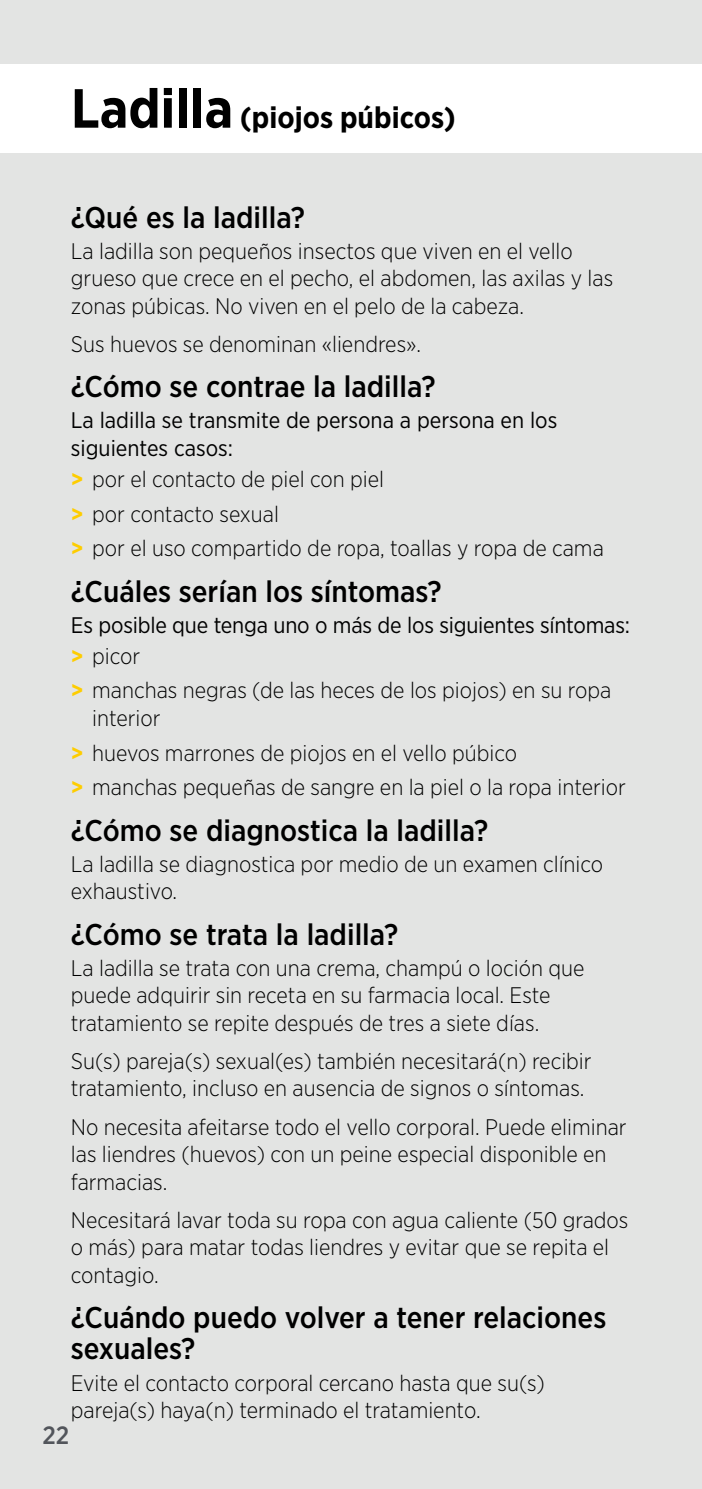
<style>
.page{position:relative;width:702px;height:1489px;background:#fff}
.page>*{position:absolute;margin:0;border:0;box-sizing:border-box;transform-origin:0 0}
.t1{font:500 30px/31.2px "Gotham Narrow";color:#000}
.t2{font:700 30px "Gotham Narrow";color:#000}
.t3{font:500 25px "Gotham Narrow";color:#52555b}
.t4{font:300 22.5px/27.5px "Gotham Narrow";color:#000}
.t5{font:22.5px/27.5px "Gotham Narrow";color:#000}
.s1{font-size:55px}
.s2{font-weight:700;color:#fecd00}
.s3{font-weight:300}
</style>
<div class="page">
<div style="left:0;top:0;width:702px;height:1488px;background:#e3e4e3"></div>
<div style="left:0;top:64px;width:702px;height:88px;background:#fff"></div>
<h1 class="t2" style="left:71px;top:98px;width:386px"><span class="s1">Ladilla</span> (piojos púbicos)</h1>
<h1 class="t1" style="left:71px;top:201px;width:235px">¿Qué es la ladilla?</h1>
<p class="t4" style="left:71px;top:236px;width:544px">La ladilla son pequeños insectos que viven en el vello grueso que crece en el pecho, el abdomen, las axilas y las zonas púbicas. No viven en el pelo de la cabeza.</p>
<p class="t4" style="left:71px;top:330px;width:352px">Sus huevos se denominan «liendres».</p>
<h1 class="t1" style="left:71px;top:371px;width:366px">¿Cómo se contrae la ladilla?</h1>
<p class="t5" style="left:71px;top:406px;width:488px">La ladilla se transmite de persona a persona en los siguientes casos:</p>
<p class="t4" style="left:71px;top:461px;width:534px;line-height:34.5px"><span class="s2">&gt;</span> por el contacto de piel con piel<br><span class="s2">&gt;</span> por contacto sexual<br><span class="s2">&gt;</span> por el uso compartido de ropa, toallas y ropa de cama</p>
<h1 class="t1" style="left:71px;top:575px;width:372px">¿Cuáles serían los síntomas?</h1>
<p class="t5" style="left:71px;top:609px;width:560px;line-height:31px">Es posible que tenga uno o más de los siguientes síntomas: <span class="s2">&gt;</span> <span class="s3">picor</span></p>
<p class="t4" style="left:92px;top:676px;width:520px;text-indent:-21px"><span class="s2">&gt;</span> manchas negras (de las heces de los piojos) en su ropa interior</p>
<p class="t4" style="left:71px;top:734px;width:556px;line-height:34.5px"><span class="s2">&gt;</span> huevos marrones de piojos en el vello púbico<br><span class="s2">&gt;</span> manchas pequeñas de sangre en la piel o la ropa interior</p>
<h1 class="t1" style="left:71px;top:814px;width:419px">¿Cómo se diagnostica la ladilla?</h1>
<p class="t4" style="left:71px;top:849px;width:534px">La ladilla se diagnostica por medio de un examen clínico exhaustivo.</p>
<h1 class="t1" style="left:71px;top:918px;width:329px">¿Cómo se trata la ladilla?</h1>
<p class="t4" style="left:71px;top:953px;width:515px">La ladilla se trata con una crema, champú o loción que puede adquirir sin receta en su farmacia local. Este tratamiento se repite después de tres a siete días.</p>
<p class="t4" style="left:71px;top:1046px;width:522px">Su(s) pareja(s) sexual(es) también necesitará(n) recibir tratamiento, incluso en ausencia de signos o síntomas.</p>
<p class="t4" style="left:71px;top:1112px;width:557px">No necesita afeitarse todo el vello corporal. Puede eliminar las liendres (huevos) con un peine especial disponible en farmacias.</p>
<p class="t4" style="left:71px;top:1205px;width:559px">Necesitará lavar toda su ropa con agua caliente (50 grados o más) para matar todas liendres y evitar que se repita el contagio.</p>
<h1 class="t1" style="left:71px;top:1301px;width:537px">¿Cuándo puedo volver a tener relaciones sexuales?</h1>
<p class="t4" style="left:71px;top:1368px;width:475px">Evite el contacto corporal cercano hasta que su(s) pareja(s) haya(n) terminado el tratamiento.</p>
<p class="t3" style="left:43px;top:1419px;width:28px">22</p>
</div>
